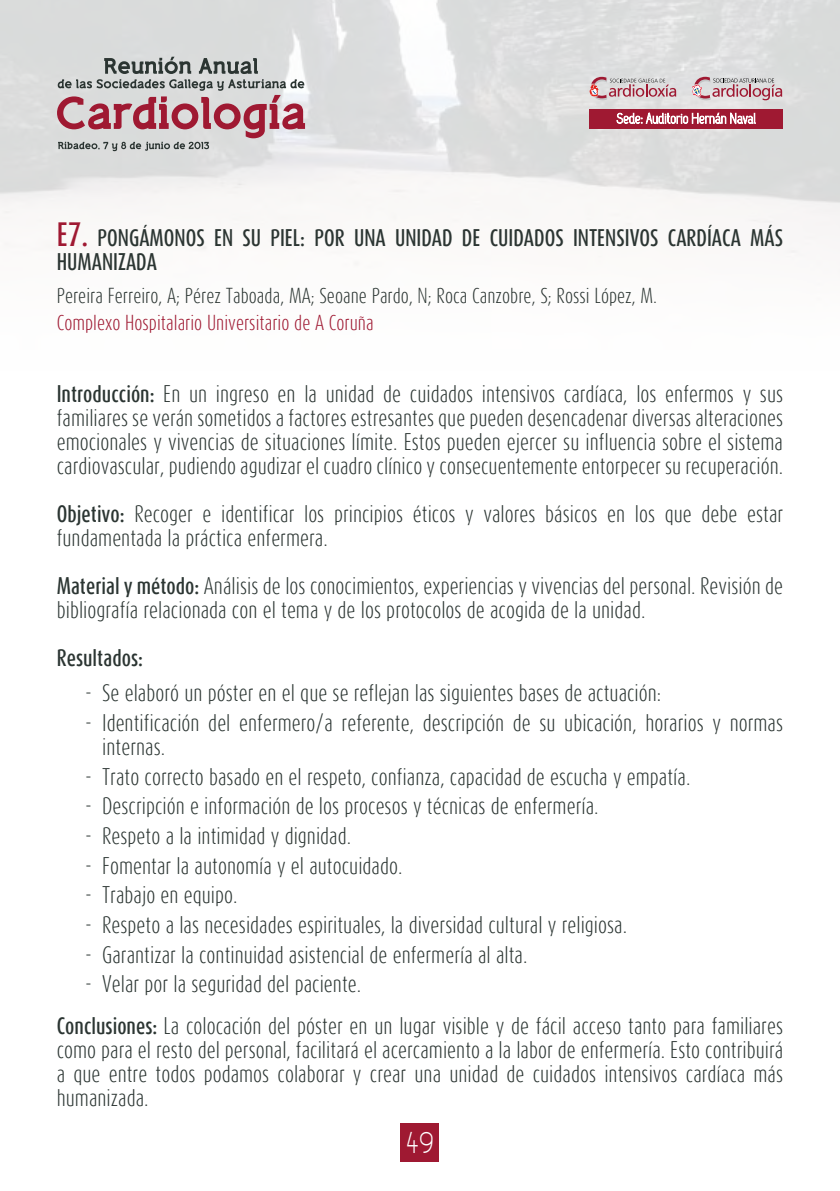
<style>
.page{position:relative;width:840px;height:1191px;background:#fff}
.page>*{position:absolute;margin:0;border:0;box-sizing:border-box;transform-origin:0 0}
.t1{font:30px "Capsuula";color:#fff}
.t2{font:300 20px/24px "Dax Compact";color:#2b3532}
.t3{font:500 20px "Dax Compact";color:#2b3532}
.t4{font:300 18px "Dax Compact";color:#2b3532}
.t5{font:300 18px "Dax Compact";color:#9f1932}
.s1{font-size:28px;color:#9f1932}
.s2{font-weight:500}
</style>
<div class="page">
<img style="left:0;top:0;width:839px;height:265px">
<svg style="left:57px;top:57px;width:248px;height:94px;background:#c0acb0"></svg>
<div style="left:589px;top:109px;width:193px;height:19px;background:#9f1932"></div>
<svg style="left:616px;top:112px;width:139px;height:12px"></svg>
<svg style="left:589px;top:77px;width:86px;height:23px;background:#cdb1b6"></svg>
<svg style="left:691px;top:77px;width:90px;height:23px;background:#cab0b5"></svg>
<div style="left:400px;top:1123px;width:39px;height:38px;background:#9f1932"></div>
<p class="t3" style="left:57px;top:224px;width:62px"><span class="s1">E7.</span> PONGÁ</p>
<p class="t3" style="left:149px;top:224px;width:26px">MONOS</p>
<p class="t3" style="left:214px;top:224px;width:151px">EN SU PIEL: POR UNA</p>
<p class="t3" style="left:395px;top:224px;width:11px">UNIDAD</p>
<p class="t3" style="left:461px;top:224px;width:47px">DE CUIDADOS</p>
<p class="t3" style="left:572px;top:224px;width:10px">INTENSIVOS</p>
<p class="t3" style="left:667px;top:224px;width:107px">CARDÍACA MÁS</p>
<p class="t3" style="left:57px;top:248px;width:46px">HUMANIZADA</p>
<p class="t4" style="left:57px;top:283px;width:601px">Pereira Ferreiro, A; Pérez Taboada, MA; Seoane Pardo, N; Roca Canzobre, S; Rossi López, M.</p>
<p class="t5" style="left:57px;top:311px;width:318px">Complexo Hospitalario Universitario de A Coruña</p>
<p class="t2" style="left:57px;top:381px;width:727px;text-align:justify"><span class="s2">Introducción:</span> En un ingreso en la unidad de cuidados intensivos cardíaca, los enfermos y sus familiares se verán sometidos a factores estresantes que pueden desencadenar diversas alteraciones emocionales y vivencias de situaciones límite. Estos pueden ejercer su influencia sobre el sistema cardiovascular, pudiendo agudizar el cuadro clínico y consecuentemente entorpecer su recuperación.</p>
<p class="t2" style="left:57px;top:501px;width:727px"><span class="s2">Objetivo:</span> Recoger e identificar los principios éticos y valores básicos en los que debe estar fundamentada la práctica enfermera.</p>
<p class="t2" style="left:57px;top:573px;width:727px"><span class="s2">Material y método:</span> Análisis de los conocimientos, experiencias y vivencias del personal. Revisión de bibliografía relacionada con el tema y de los protocolos de acogida de la unidad.</p>
<p class="t3" style="left:57px;top:645px;width:88px">Resultados:</p>
<p class="t2" style="left:85px;top:680px;width:577px">- Se elaboró un póster en el que se reflejan las siguientes bases de actuación:</p>
<p class="t2" style="left:102px;top:710px;width:682px;text-indent:-17px">- Identificación del enfermero/a referente, descripción de su ubicación, horarios y normas internas.</p>
<p class="t2" style="left:85px;top:764px;width:606px">- Trato correcto basado en el respeto, confianza, capacidad de escucha y empatía.</p>
<p class="t2" style="left:85px;top:793px;width:514px">- Descripción e información de los procesos y técnicas de enfermería.</p>
<p class="t2" style="left:85px;top:823px;width:267px">- Respeto a la intimidad y dignidad.</p>
<p class="t2" style="left:85px;top:853px;width:319px">- Fomentar la autonomía y el autocuidado.</p>
<p class="t2" style="left:85px;top:882px;width:154px">- Trabajo en equipo.</p>
<p class="t2" style="left:85px;top:912px;width:543px">- Respeto a las necesidades espirituales, la diversidad cultural y religiosa.</p>
<p class="t2" style="left:85px;top:942px;width:443px">- Garantizar la continuidad asistencial de enfermería al alta.</p>
<p class="t2" style="left:57px;top:963px;width:727px;line-height:41px;text-indent:28px">- Velar por la seguridad del paciente.<br><span class="s2">Conclusiones:</span> La colocación del póster en un lugar visible y de fácil acceso tanto para familiares</p>
<p class="t2" style="left:57px;top:1036px;width:727px;text-align:justify">como para el resto del personal, facilitará el acercamiento a la labor de enfermería. Esto contribuirá a que entre todos podamos colaborar y crear una unidad de cuidados intensivos cardíaca más humanizada.</p>
<h1 class="t1" style="left:405px;top:1125px;width:30px">49</h1>
</div>
